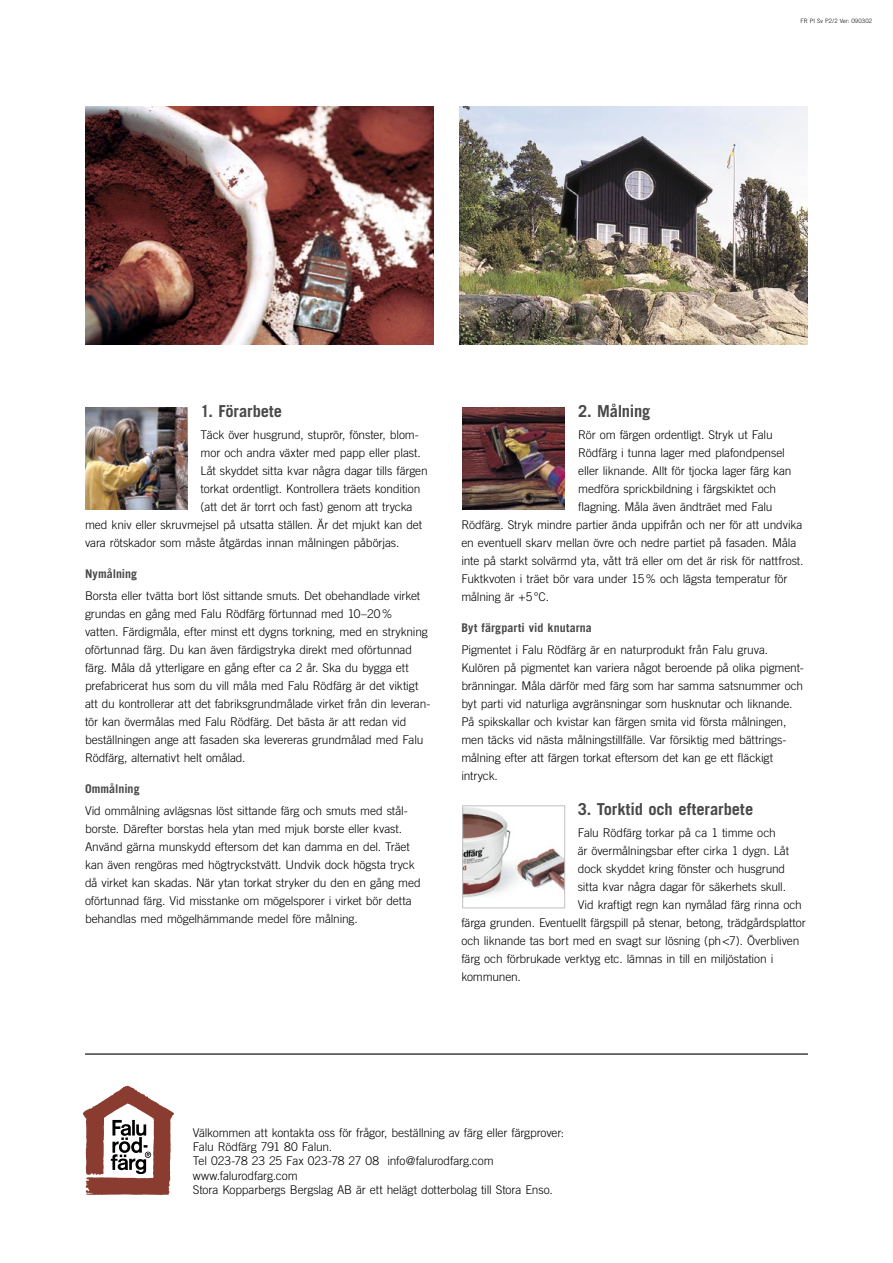
<style>
.page{position:relative;width:893px;height:1263px;background:#fff}
.page>*{position:absolute;margin:0;border:0;box-sizing:border-box;transform-origin:0 0}
.t1{font:700 16.5px "Trade Gothic";letter-spacing:-.01em;color:#484848}
.t2{font:300 12px/18px "Trade Gothic";letter-spacing:-.01em;color:#000}
.t3{font:700 12px "Trade Gothic";letter-spacing:.01em;color:#484848}
.t4{font:300 6px "Trade Gothic";letter-spacing:.015em;color:#000}
</style>
<div class="page">
<svg style="left:83px;top:1085px;width:91px;height:110px"></svg>
<img style="left:85px;top:407px;width:102px;height:102px">
<img style="left:463px;top:407px;width:102px;height:102px">
<img style="left:464px;top:807px;width:99px;height:91px">
<div style="left:462px;top:805px;width:103px;height:103px;border:1px solid #c0c0c0"></div>
<hr style="left:85px;top:1053px;width:723px;height:1px;background:#000">
<img style="left:459px;top:106px;width:349px;height:238px">
<img style="left:85px;top:106px;width:349px;height:238px">
<p class="t4" style="left:801px;top:17px;width:73px">FR PI Sv P2/2 Ver: 090302</p>
<h1 class="t1" style="left:201px;top:401px;width:83px">1. Förarbete</h1>
<p class="t2" style="left:201px;top:426px;width:220px">Täck över husgrund, stuprör, fönster, blom-</p>
<p class="t2" style="left:201px;top:444px;width:222px">mor och andra växter med papp eller plast.</p>
<p class="t2" style="left:201px;top:462px;width:229px">Låt skyddet sitta kvar några dagar tills färgen</p>
<p class="t2" style="left:201px;top:480px;width:221px">torkat ordentligt. Kontrollera träets kondition</p>
<p class="t2" style="left:201px;top:498px;width:214px">(att det är torrt och fast) genom att trycka</p>
<p class="t2" style="left:85px;top:516px;width:339px">med kniv eller skruvmejsel på utsatta ställen. Är det mjukt kan det</p>
<p class="t2" style="left:85px;top:534px;width:316px">vara rötskador som måste åtgärdas innan målningen påbörjas.</p>
<p class="t3" style="left:85px;top:566px;width:54px">Nymålning</p>
<p class="t2" style="left:85px;top:587px;width:347px">Borsta eller tvätta bort löst sittande smuts. Det obehandlade virket grundas en gång med Falu Rödfärg förtunnad med 10–20 %<br>vatten. Färdigmåla, efter minst ett dygns torkning, med en strykning oförtunnad färg. Du kan även färdigstryka direkt med oförtunnad färg. Måla då ytterligare en gång efter ca 2 år. Ska du bygga ett prefabricerat hus som du vill måla med Falu Rödfärg är det viktigt att du kontrollerar att det fabriksgrundmålade virket från din leveran&shy;tör kan övermålas med Falu Rödfärg. Det bästa är att redan vid beställningen ange att fasaden ska levereras grundmålad med Falu Rödfärg, alternativt helt omålad.</p>
<p class="t3" style="left:85px;top:781px;width:56px">Ommålning</p>
<p class="t2" style="left:85px;top:802px;width:337px">Vid ommålning avlägsnas löst sittande färg och smuts med stål&shy;borste. Därefter borstas hela ytan med mjuk borste eller kvast.<br>Använd gärna munskydd eftersom det kan damma en del. Träet kan även rengöras med högtryckstvätt. Undvik dock högsta tryck då virket kan skadas. När ytan torkat stryker du den en gång med oförtunnad färg. Vid misstanke om mögelsporer i virket bör detta behandlas med mögelhämmande medel före målning.</p>
<h1 class="t1" style="left:578px;top:401px;width:74px">2. Målning</h1>
<p class="t2" style="left:578px;top:426px;width:196px">Rör om färgen ordentligt. Stryk ut Falu</p>
<p class="t2" style="left:578px;top:444px;width:208px">Rödfärg i tunna lager med plafondpensel</p>
<p class="t2" style="left:578px;top:462px;width:215px">eller liknande. Allt för tjocka lager färg kan</p>
<p class="t2" style="left:578px;top:480px;width:200px">medföra sprickbildning i färgskiktet och</p>
<p class="t2" style="left:578px;top:498px;width:196px">flagning. Måla även ändträet med Falu</p>
<p class="t2" style="left:461px;top:516px;width:342px">Rödfärg. Stryk mindre partier ända uppifrån och ner för att undvika</p>
<p class="t2" style="left:461px;top:534px;width:337px">en eventuell skarv mellan övre och nedre partiet på fasaden. Måla</p>
<p class="t2" style="left:461px;top:552px;width:344px">inte på starkt solvärmd yta, vått trä eller om det är risk för nattfrost.</p>
<p class="t2" style="left:461px;top:570px;width:328px">Fuktkvoten i träet bör vara under 15 % och lägsta temperatur för</p>
<p class="t2" style="left:461px;top:588px;width:89px">målning är +5 °C.</p>
<p class="t3" style="left:461px;top:620px;width:132px">Byt färgparti vid knutarna</p>
<p class="t2" style="left:461px;top:641px;width:344px">Pigmentet i Falu Rödfärg är en naturprodukt från Falu gruva.<br>Kulören på pigmentet kan variera något beroende på olika pigment&shy;bränningar. Måla därför med färg som har samma satsnummer och byt parti vid naturliga avgränsningar som husknutar och liknande.<br>På spikskallar och kvistar kan färgen smita vid första målningen, men täcks vid nästa målningstillfälle. Var försiktig med bättrings&shy;målning efter att färgen torkat eftersom det kan ge ett fläckigt intryck.</p>
<h1 class="t1" style="left:578px;top:799px;width:177px">3. Torktid och efterarbete</h1>
<p class="t2" style="left:578px;top:824px;width:199px">Falu Rödfärg torkar på ca 1 timme och</p>
<p class="t2" style="left:578px;top:842px;width:213px">är övermålningsbar efter cirka 1 dygn. Låt</p>
<p class="t2" style="left:578px;top:860px;width:209px">dock skyddet kring fönster och husgrund</p>
<p class="t2" style="left:578px;top:878px;width:210px">sitta kvar några dagar för säkerhets skull.</p>
<p class="t2" style="left:578px;top:896px;width:225px">Vid kraftigt regn kan nymålad färg rinna och</p>
<p class="t2" style="left:461px;top:914px;width:346px">färga grunden. Eventuellt färgspill på stenar, betong, trädgårdsplattor</p>
<p class="t2" style="left:461px;top:932px;width:339px">och liknande tas bort med en svagt sur lösning (ph &lt;7). Överbliven</p>
<p class="t2" style="left:461px;top:950px;width:314px">färg och förbrukade verktyg etc. lämnas in till en miljöstation i</p>
<p class="t2" style="left:461px;top:968px;width:61px">kommunen.</p>
<p class="t2" style="left:193px;top:1125px;width:373px;line-height:14.4px">Välkommen att kontakta oss för frågor, beställning av färg eller färgprover:<br>Falu Rödfärg 791 80 Falun.<br>Tel 023-78 23 25 Fax 023-78 27 08 info@falurodfarg.com www.falurodfarg.com<br>Stora Kopparbergs Bergslag AB är ett helägt dotterbolag till Stora Enso.</p>
</div>
